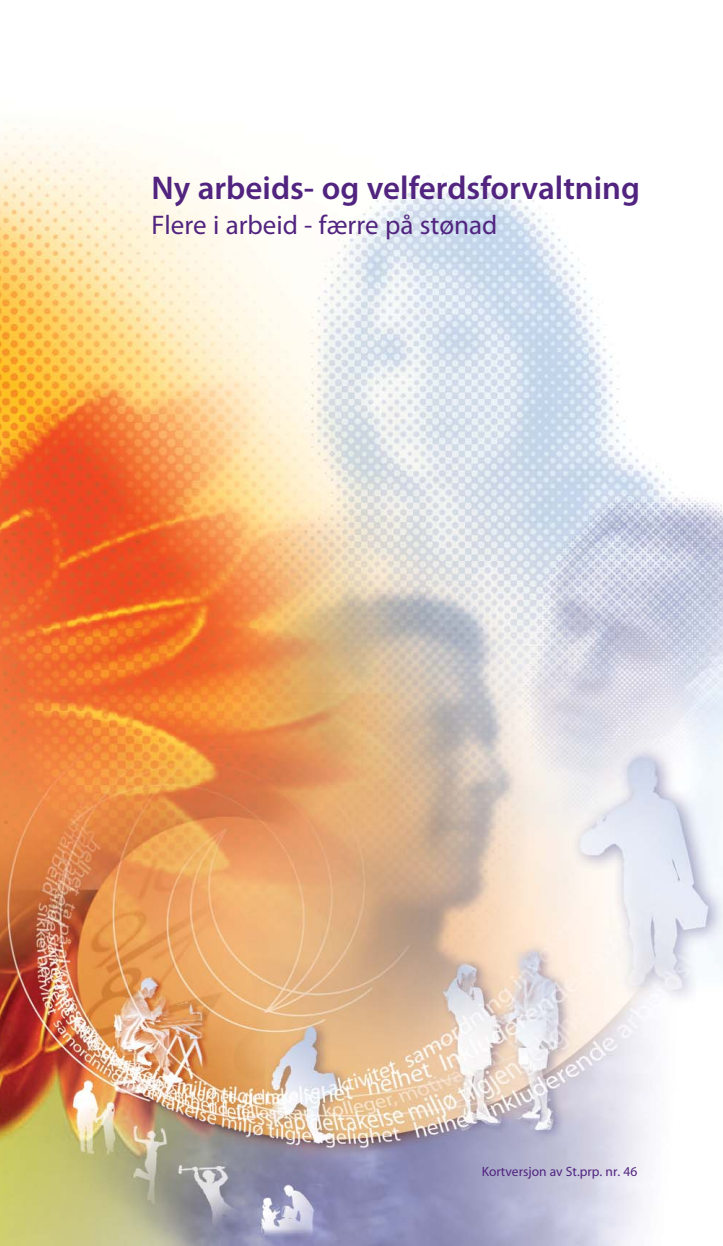
<style>
.page{position:relative;width:723px;height:1246px;background:#fff}
.page>*{position:absolute;margin:0;border:0;box-sizing:border-box;transform-origin:0 0}
.t1{font:600 33px "Myriad Pro";color:#512480}
.t2{font:27px "Myriad Pro";color:#512480}
.t3{font:13.5px "Myriad Pro";color:#512480}
</style>
<div class="page">
<img style="left:0;top:123px;width:722px;height:1123px">
<p class="t1" style="left:151px;top:176px;width:490px">Ny arbeids- og velferdsforvaltning</p>
<p class="t2" style="left:151px;top:215px;width:347px">Flere i arbeid - færre på stønad</p>
<p class="t3" style="left:482px;top:1166px;width:157px">Kortversjon av St.prp. nr. 46</p>
</div>
